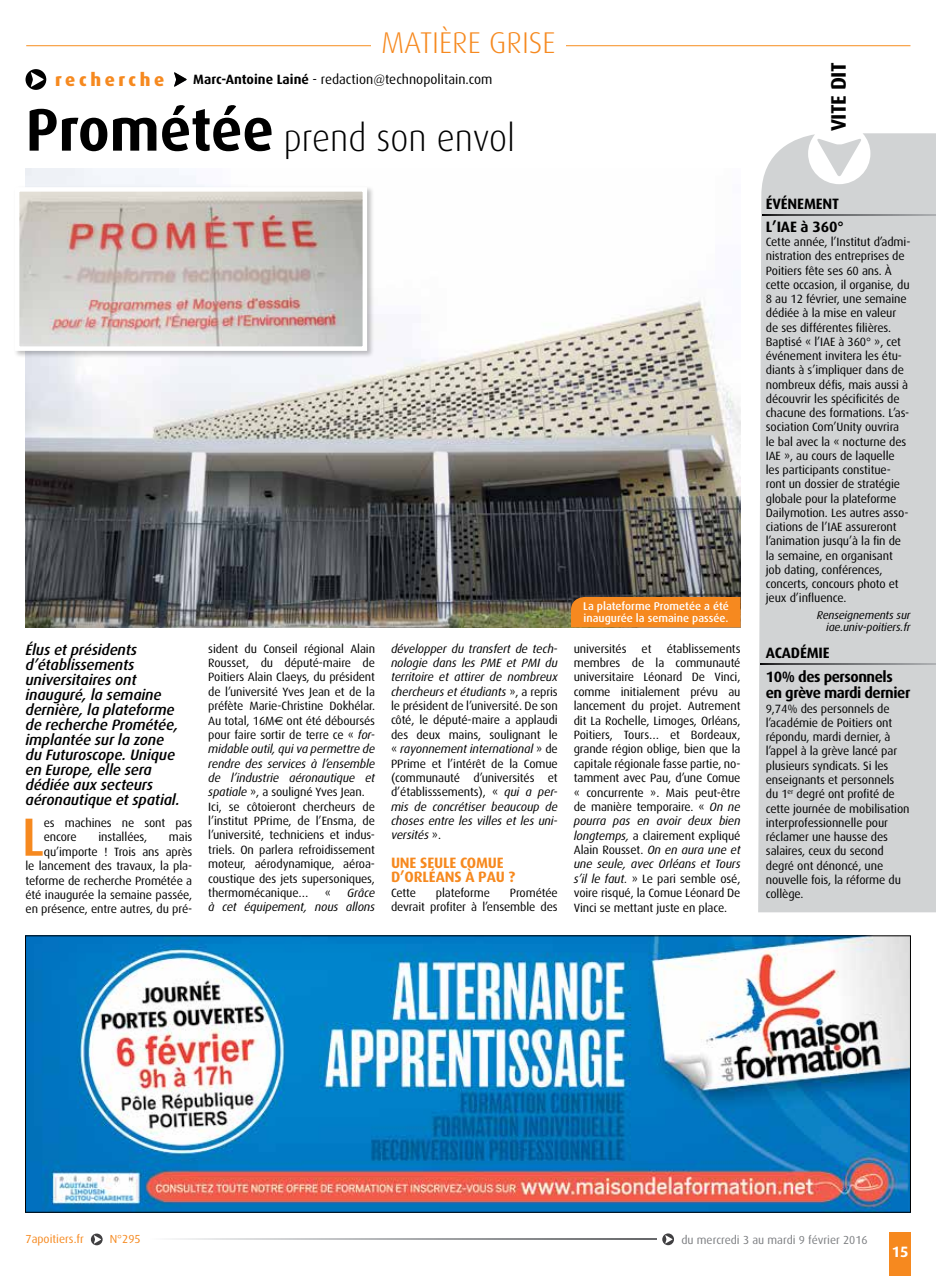
<style>
.page{position:relative;width:936px;height:1276px;background:#fff}
.page>*{position:absolute;margin:0;border:0;box-sizing:border-box;transform-origin:0 0}
.t1{font:500 53.85px "Dax";color:#f6891f}
.t2{font:300 37.5px "Dax";color:#000;scale:.95 1}
.t3{font:300 30px "Dax";color:#f6891f}
.t4{font:700 21px "Dax";color:#000}
.t5{font:800 18px "Dax";letter-spacing:.2em;color:#f6891f}
.t6{font:italic 500 15px/15px "Dax";letter-spacing:-.01em;color:#000}
.t7{font:700 15px/22.5px "Dax";letter-spacing:-.03em;color:#000}
.t8{font:700 15px/14.4px "Dax";letter-spacing:-.01em;color:#f6891f}
.t9{font:700 15px "Dax";color:#fff}
.t10{font:13.5px "Dax";color:#000}
.t11{font:12px/14.4px "Dax";letter-spacing:-.01em;color:#000}
.t12{font:italic 12px/14.4px "Dax";letter-spacing:-.01em;color:#000;text-align:right}
.t13{font:11.7px "Dax";color:#7c7e81}
.t14{font:11.7px "Dax";color:#f6891f}
.t15{font:500 11.25px/12px "Dax";color:#fff}
.t16{font:italic 11.25px/12px "Dax";letter-spacing:-.01em;color:#000;text-align:right}
.s1{font-weight:700}
.s2{font-weight:700;font-size:60px}
.s3{font-family:"Euro Sans"}
.s4{font-style:italic}
.s5{font-style:normal}
</style>
<div class="page">
<div style="left:889px;top:1232px;width:22px;height:44px;background:#f6891f"></div>
<hr style="left:26px;top:45px;width:884px;height:1px;background:#f78d1e">
<div style="left:371px;top:30px;width:194px;height:26px;background:#fff"></div>
<svg style="left:91px;top:1233px;width:12px;height:12px"></svg>
<svg style="left:662px;top:1233px;width:12px;height:12px"></svg>
<svg style="left:172px;top:1239px;width:484px;height:1px"></svg>
<img style="left:26px;top:169px;width:714px;height:458px">
<img style="left:27px;top:937px;width:881px;height:273px">
<div style="left:758px;top:133px;width:177px;height:779px;background:#d1d3d4"></div>
<svg style="left:762px;top:215px;width:173px;height:1px"></svg>
<svg style="left:760px;top:664px;width:175px;height:1px"></svg>
<svg style="left:174px;top:72px;width:13px;height:15px"></svg>
<svg style="left:26px;top:69px;width:20px;height:21px"></svg>
<div style="left:571px;top:597px;width:169px;height:30px;background:#f6891f"></div>
<div style="left:13px;top:185px;width:361px;height:173px;background:#000;opacity:.25"></div>
<img style="left:20px;top:192px;width:342px;height:154px">
<div style="left:15px;top:187px;width:352px;height:164px;border:4px solid #fff"></div>
<h3 class="t3" style="left:381px;top:26px;width:176px">matière grise</h3>
<h3 class="t5" style="left:55px;top:69px;width:110px">recherche</h3>
<p class="t10" style="left:193px;top:72px;width:301px"><span class="s1">Marc-Antoine Lainé</span> - redaction@technopolitain.com</p>
<h2 class="t2" style="left:26px;top:117px;width:516px"><span class="s2">Prométée</span> prend son envol</h2>
<p class="t6" style="left:26px;top:642px;width:156px">Élus et présidents d’établissements universitaires ont inauguré, la semaine dernière, la plateforme de recherche Prométée, implantée sur la zone du Futuroscope. Unique en Europe, elle sera dédiée aux secteurs aéronautique et spatial.</p>
<h1 class="t1" style="left:22px;top:807px;width:24px">L</h1>
<p class="t11" style="left:44px;top:815px;width:150px">es machines ne sont pas encore</p>
<p class="t11" style="left:98px;top:830px;width:50px">installées,</p>
<p class="t11" style="left:26px;top:830px;width:168px;text-align:right">mais<br>qu’importe ! Trois ans après<br>le lancement des travaux, la pla&shy;teforme de recherche Prométée a été inaugurée la semaine passée, en présence, entre autres, du pré-</p>
<p class="t15" style="left:583px;top:600px;width:147px">La plateforme Prometée a été inaugurée la semaine passée.</p>
<p class="t11" style="left:208px;top:641px;width:168px">sident du Conseil régional Alain<br>Rousset, du député-maire de<br>Poitiers Alain Claeys, du président de l’université Yves Jean et de la préfète Marie-Christine Dokhélar.<br>Au total, 16M<span class="s3">€</span> ont été déboursés pour faire sortir de terre ce « <span class="s4">for&shy;midable outil, qui va permettre de rendre des services à l’ensemble de l’industrie aéronautique et spatiale</span> », a souligné Yves Jean.<br>Ici, se côtoieront chercheurs de l’institut PPrime, de l’Ensma, de l’université, techniciens et indus&shy;triels. On parlera refroidissement moteur, aérodynamique, aéroa&shy;coustique des jets supersoniques, thermomécanique…</p>
<p class="t12" style="left:208px;top:886px;width:168px">Grâce<br>à cet équipement, nous allons</p>
<p class="t11" style="left:325px;top:886px;width:8px">«</p>
<p class="t12" style="left:391px;top:641px;width:168px;text-align:justify">développer du transfert de tech&shy;nologie dans les PME et PMI du territoire et attirer de nombreux chercheurs et étudiants <span class="s5">», a repris le président de l’université. De son côté, le député-maire a applaudi des deux mains, soulignant le «</span> rayonnement international <span class="s5">» de PPrime et l’intérêt de la Comue (communauté d’universités et d’établisssements), «</span> qui a per&shy;mis de concrétiser beaucoup de choses entre les villes et les uni&shy;versités <span class="s5">».</span></p>
<p class="t8" style="left:391px;top:855px;width:126px">une seule comue d’Orléans à Pau ?</p>
<p class="t11" style="left:391px;top:885px;width:27px">Cette</p>
<p class="t11" style="left:436px;top:885px;width:56px">plateforme</p>
<p class="t11" style="left:391px;top:885px;width:168px;text-align:right">Prométée<br>devrait profiter à l’ensemble des</p>
<p class="t11" style="left:573px;top:641px;width:168px;text-align:justify;text-indent:93px">établissements membres de la communauté universitaire Léonard De Vinci, comme initialement prévu au lancement du projet. Autrement dit La Rochelle, Limoges, Orléans, Poitiers, Tours… et Bordeaux, grande région oblige, bien que la capitale régionale fasse partie, no&shy;tamment avec Pau, d’une Comue « concurrente ». Mais peut-être de manière temporaire. « <span class="s4">On ne pourra pas en avoir deux bien longtemps,</span> a clairement expliqué Alain Rousset. <span class="s4">On en aura une et une seule, avec Orléans et Tours s’il le faut.</span> » Le pari semble osé, voire risqué, la Comue Léonard De Vinci se mettant juste en place.</p>
<p class="t11" style="left:573px;top:641px;width:54px">universités</p>
<p class="t11" style="left:641px;top:641px;width:11px">et</p>
<h3 class="t4" style="left:826px;top:131px;width:69px;rotate:-90deg">vite dit</h3>
<p class="t7" style="left:765px;top:193px;width:79px">ÉVÉNEMENT<br>L’IAE à 360°</p>
<p class="t11" style="left:765px;top:235px;width:146px">Cette année, l’I nstitut d’admi&shy;nistration des entreprises de<br>Poitiers fête ses 60 ans. À cette occasion, il organise, du<br>8 au 12 février, une semaine dédiée à la mise en valeur de ses différentes filières.<br>Baptisé « l’IAE à 360° », cet événement invitera les étu&shy;diants à s’impliquer dans de nombreux défis, mais aussi à découvrir les spécificités de chacune des formations. L’as&shy;sociation Com’Unity ouvrira le bal avec la « nocturne des<br>IAE », au cours de laquelle les participants constitue&shy;ront un dossier de stratégie globale pour la plateforme<br>Dailymotion. Les autres asso&shy;ciations de l’IAE assureront l’animation jusqu’à la fin de la semaine, en organisant job dating, conférences, concerts, concours photo et jeux d’influence.</p>
<p class="t16" style="left:816px;top:609px;width:95px">Renseignements sur iae.univ-poitiers.fr</p>
<p class="t7" style="left:765px;top:641px;width:128px;line-height:24px">ACADÉMIE<br>10% des personnels</p>
<p class="t7" style="left:765px;top:682px;width:146px">en grève mardi dernier</p>
<p class="t11" style="left:765px;top:701px;width:145px">9,74% des personnels de l’académie de Poitiers ont répondu, mardi dernier, à l’appel à la grève lancé par plusieurs syndicats. Si les enseignants et personnels du 1<sup>er</sup> degré ont profité de cette journée de mobilisation interprofessionnelle pour réclamer une hausse des salaires, ceux du second degré ont dénoncé, une nouvelle fois, la réforme du collège.</p>
<p class="t14" style="left:26px;top:1233px;width:60px">7apoitiers.fr</p>
<p class="t14" style="left:110px;top:1233px;width:32px">N°295</p>
<p class="t13" style="left:681px;top:1233px;width:188px">du mercredi 3 au mardi 9 février 2016</p>
<p class="t9" style="left:891px;top:1243px;width:18px">15</p>
</div>
